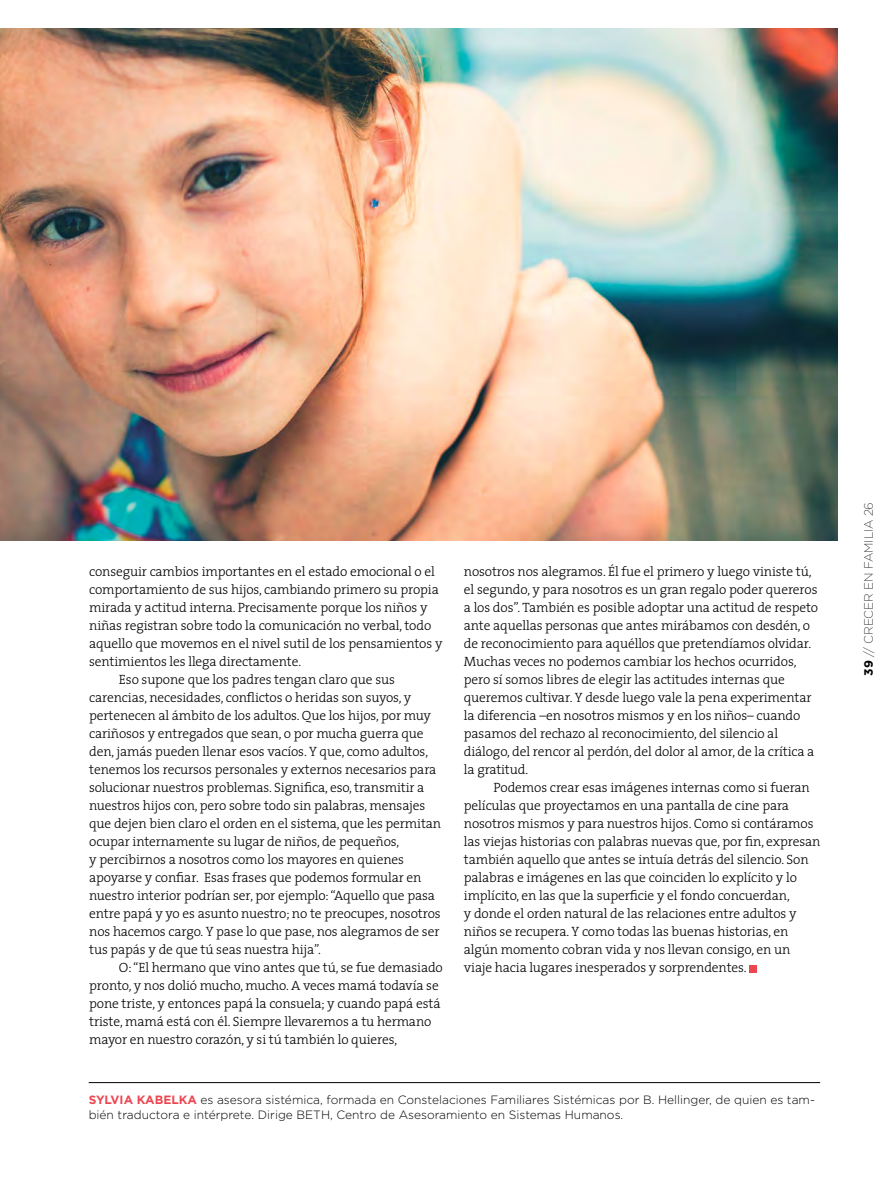
<style>
.page{position:relative;width:893px;height:1191px;background:#fff}
.page>*{position:absolute;margin:0;border:0;box-sizing:border-box;transform-origin:0 0}
.t1{font:300 13.5px/18px "The Serif";letter-spacing:-.01em;color:#000}
.t2{font:300 12px/14.4px "Gotham";color:#000}
.t3{font:200 12px "Gotham";color:#000}
.s1{font-weight:700;color:#ee4651}
.s2{font-weight:700}
</style>
<div class="page">
<div style="left:749px;top:965px;width:7px;height:7px;background:#ee4651"></div>
<hr style="left:89px;top:1082px;width:731px;height:1px;background:#000">
<img style="left:0;top:29px;width:837px;height:511px">
<p class="t1" style="left:89px;top:562px;width:347px">conseguir cambios importantes en el estado emocional o el</p>
<p class="t1" style="left:89px;top:580px;width:351px">comportamiento de sus hijos, cambiando primero su propia</p>
<p class="t1" style="left:89px;top:598px;width:340px">mirada y actitud interna. Precisamente porque los niños y</p>
<p class="t1" style="left:89px;top:616px;width:344px">niñas registran sobre todo la comunicación no verbal, todo</p>
<p class="t1" style="left:89px;top:634px;width:355px">aquello que movemos en el nivel sutil de los pensamientos y</p>
<p class="t1" style="left:89px;top:652px;width:214px">sentimientos les llega directamente.</p>
<p class="t1" style="left:119px;top:670px;width:277px">Eso supone que los padres tengan claro que sus</p>
<p class="t1" style="left:89px;top:688px;width:324px">carencias, necesidades, conflictos o heridas son suyos, y</p>
<p class="t1" style="left:89px;top:706px;width:343px">pertenecen al ámbito de los adultos. Que los hijos, por muy</p>
<p class="t1" style="left:89px;top:724px;width:336px">cariñosos y entregados que sean, o por mucha guerra que</p>
<p class="t1" style="left:89px;top:742px;width:340px">den, jamás pueden llenar esos vacíos. Y que, como adultos,</p>
<p class="t1" style="left:89px;top:760px;width:349px">tenemos los recursos personales y externos necesarios para</p>
<p class="t1" style="left:89px;top:778px;width:337px">solucionar nuestros problemas. Significa, eso, transmitir a</p>
<p class="t1" style="left:89px;top:796px;width:338px">nuestros hijos con, pero sobre todo sin palabras, mensajes</p>
<p class="t1" style="left:89px;top:814px;width:353px">que dejen bien claro el orden en el sistema, que les permitan</p>
<p class="t1" style="left:89px;top:832px;width:312px">ocupar internamente su lugar de niños, de pequeños,</p>
<p class="t1" style="left:89px;top:850px;width:316px">y percibirnos a nosotros como los mayores en quienes</p>
<p class="t1" style="left:89px;top:868px;width:334px">apoyarse y confiar. Esas frases que podemos formular en</p>
<p class="t1" style="left:89px;top:886px;width:347px">nuestro interior podrían ser, por ejemplo: “Aquello que pasa</p>
<p class="t1" style="left:89px;top:904px;width:353px">entre papá y yo es asunto nuestro; no te preocupes, nosotros</p>
<p class="t1" style="left:89px;top:922px;width:352px">nos hacemos cargo. Y pase lo que pase, nos alegramos de ser</p>
<p class="t1" style="left:89px;top:940px;width:233px">tus papás y de que tú seas nuestra hija”.</p>
<p class="t1" style="left:119px;top:958px;width:325px">O: “El hermano que vino antes que tú, se fue demasiado</p>
<p class="t1" style="left:89px;top:976px;width:351px">pronto, y nos dolió mucho, mucho. A veces mamá todavía se</p>
<p class="t1" style="left:89px;top:994px;width:353px">pone triste, y entonces papá la consuela; y cuando papá está</p>
<p class="t1" style="left:89px;top:1012px;width:344px">triste, mamá está con él. Siempre llevaremos a tu hermano</p>
<p class="t1" style="left:89px;top:1030px;width:310px">mayor en nuestro corazón, y si tú también lo quieres,</p>
<p class="t1" style="left:464px;top:562px;width:356px">nosotros nos alegramos. Él fue el primero y luego viniste tú, el segundo, y para nosotros es un gran regalo poder quereros a los dos”. También es posible adoptar una actitud de respeto ante aquellas personas que antes mirábamos con desdén, o de reconocimiento para aquéllos que pretendíamos olvidar.<br>Muchas veces no podemos cambiar los hechos ocurridos, pero sí somos libres de elegir las actitudes internas que queremos cultivar. Y desde luego vale la pena experimentar la diferencia –en nosotros mismos y en los niños– cuando pasamos del rechazo al reconocimiento, del silencio al diálogo, del rencor al perdón, del dolor al amor, de la crítica a la gratitud.</p>
<p class="t1" style="left:464px;top:778px;width:358px;text-indent:30px">Podemos crear esas imágenes internas como si fueran películas que proyectamos en una pantalla de cine para nosotros mismos y para nuestros hijos. Como si contáramos las viejas historias con palabras nuevas que, por fin, expresan también aquello que antes se intuía detrás del silencio. Son palabras e imágenes en las que coinciden lo explícito y lo implícito, en las que la superficie y el fondo concuerdan,<br>y donde el orden natural de las relaciones entre adultos y niños se recupera. Y como todas las buenas historias, en algún momento cobran vida y nos llevan consigo, en un viaje hacia lugares inesperados y sorprendentes.</p>
<p class="t2" style="left:89px;top:1092px;width:728px"><span class="s1">SYLVIA KABELKA</span> es asesora sistémica, formada en Constelaciones Familiares Sistémicas por B. Hellinger, de quien es tam&shy;bién traductora e intérprete. Dirige BETH, Centro de Asesoramiento en Sistemas Humanos.</p>
<p class="t3" style="left:861px;top:675px;width:175px;rotate:-90deg"><span class="s2">39</span> // CRECER EN FAMILIA 26</p>
</div>
